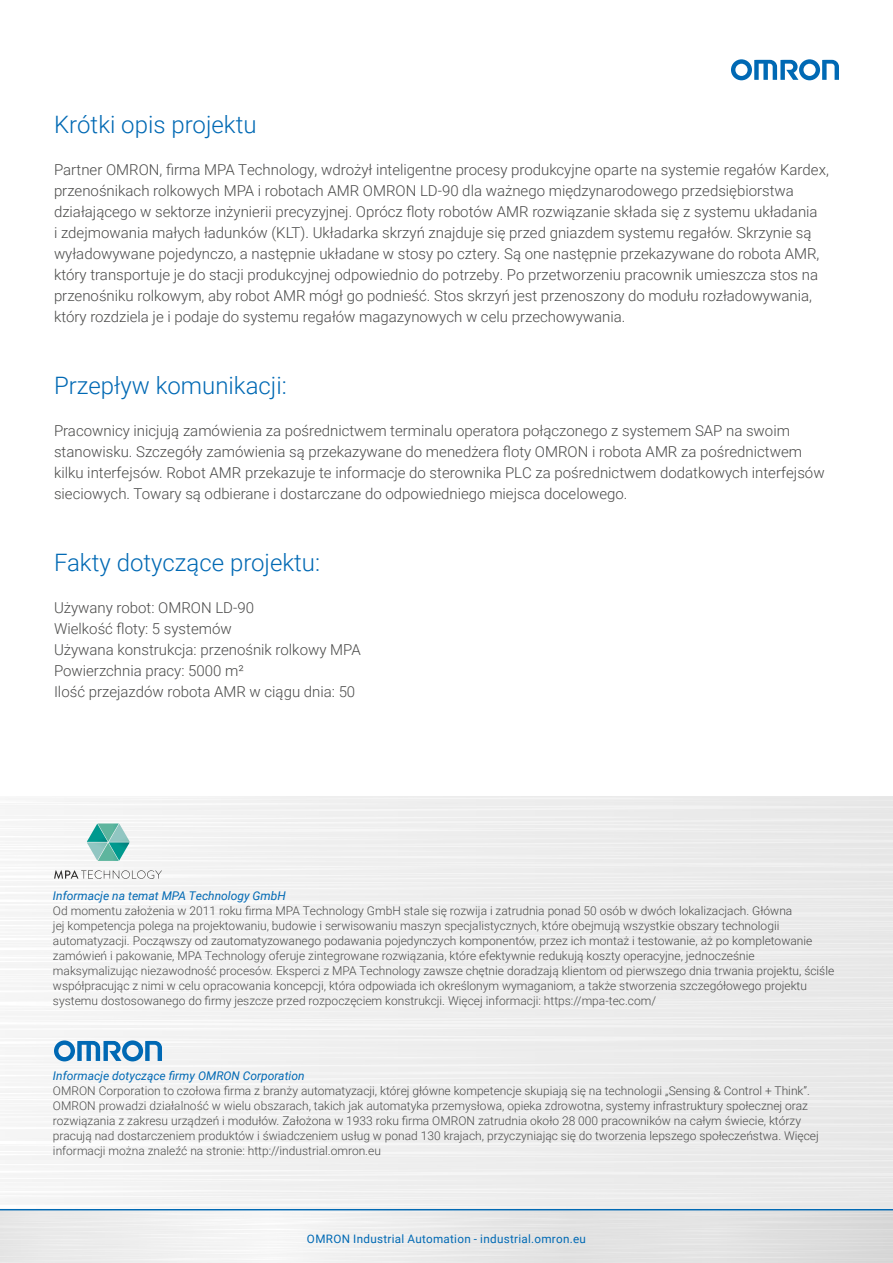
<style>
.page{position:relative;width:893px;height:1263px;background:#fff}
.page>*{position:absolute;margin:0;border:0;box-sizing:border-box;transform-origin:0 0}
.t1{font:300 24px "Roboto";color:#0069b4}
.t2{font:300 15px/21px "Roboto";color:#4a4a49}
.t3{font:300 12px/15px "Roboto";color:#4a4a49}
.t4{font:italic 12px "Roboto";color:#0069b4}
.t5{font:11.7px "Roboto";letter-spacing:.025em;color:#0069b4}
</style>
<div class="page">
<div style="left:0;top:797px;width:893px;height:412px;background:#efefef"></div>
<svg style="left:731px;top:59px;width:108px;height:21px"></svg>
<svg style="left:0;top:1210px;width:893px;height:53px"></svg>
<hr style="left:0;top:1209px;width:893px;height:1px;background:#0069b4">
<svg style="left:54px;top:1040px;width:108px;height:21px"></svg>
<svg style="left:0;top:801px;width:232px;height:60px"></svg>
<svg style="left:54px;top:870px;width:108px;height:9px"></svg>
<h1 class="t1" style="left:54px;top:108px;width:204px">Krótki opis projektu</h1>
<p class="t2" style="left:54px;top:159px;width:776px">Partner OMRON, firma MPA Technology, wdrożył inteligentne procesy produkcyjne oparte na systemie regałów Kardex, przenośnikach rolkowych MPA i robotach AMR OMRON LD-90 dla ważnego międzynarodowego przedsiębiorstwa działającego w sektorze inżynierii precyzyjnej. Oprócz floty robotów AMR rozwiązanie składa się z systemu układania<br>i zdejmowania małych ładunków (KLT). Układarka skrzyń znajduje się przed gniazdem systemu regałów. Skrzynie są wyładowywane pojedynczo, a następnie układane w stosy po cztery. Są one następnie przekazywane do robota AMR, który transportuje je do stacji produkcyjnej odpowiednio do potrzeby. Po przetworzeniu pracownik umieszcza stos na przenośniku rolkowym, aby robot AMR mógł go podnieść. Stos skrzyń jest przenoszony do modułu rozładowywania, który rozdziela je i podaje do systemu regałów magazynowych w celu przechowywania.</p>
<h1 class="t1" style="left:54px;top:369px;width:234px">Przepływ komunikacji:</h1>
<p class="t2" style="left:54px;top:420px;width:772px">Pracownicy inicjują zamówienia za pośrednictwem terminalu operatora połączonego z systemem SAP na swoim stanowisku. Szczegóły zamówienia są przekazywane do menedżera floty OMRON i robota AMR za pośrednictwem kilku interfejsów. Robot AMR przekazuje te informacje do sterownika PLC za pośrednictwem dodatkowych interfejsów sieciowych. Towary są odbierane i dostarczane do odpowiedniego miejsca docelowego.</p>
<h1 class="t1" style="left:54px;top:546px;width:268px">Fakty dotyczące projektu:</h1>
<p class="t2" style="left:54px;top:597px;width:308px">Używany robot: OMRON LD-90<br>Wielkość floty: 5 systemów<br>Używana konstrukcja: przenośnik rolkowy MPA Powierzchnia pracy: 5000 m²<br>Ilość przejazdów robota AMR w ciągu dnia: 50</p>
<p class="t4" style="left:53px;top:887px;width:234px">Informacje na temat MPA Technology GmbH</p>
<p class="t3" style="left:53px;top:903px;width:783px">Od momentu założenia w 2011 roku firma MPA Technology GmbH stale się rozwija i zatrudnia ponad 50 osób w dwóch lokalizacjach. Główna<br>jej kompetencja polega na projektowaniu, budowie i serwisowaniu maszyn specjalistycznych, które obejmują wszystkie obszary technologii automatyzacji. Począwszy od zautomatyzowanego podawania pojedynczych komponentów, przez ich montaż i testowanie, aż po kompletowanie zamówień i pakowanie, MPA Technology oferuje zintegrowane rozwiązania, które efektywnie redukują koszty operacyjne, jednocześnie maksymalizując niezawodność procesów. Eksperci z MPA Technology zawsze chętnie doradzają klientom od pierwszego dnia trwania projektu, ściśle współpracując z nimi w celu opracowania koncepcji, która odpowiada ich określonym wymaganiom, a także stworzenia szczegółowego projektu systemu dostosowanego do firmy jeszcze przed rozpoczęciem konstrukcji. Więcej informacji: https://mpa-tec.com/</p>
<p class="t4" style="left:53px;top:1067px;width:253px">Informacje dotyczące firmy OMRON Corporation</p>
<p class="t3" style="left:53px;top:1083px;width:767px">OMRON Corporation to czołowa firma z branży automatyzacji, której główne kompetencje skupiają się na technologii „Sensing &amp; Control + Think”.<br>OMRON prowadzi działalność w wielu obszarach, takich jak automatyka przemysłowa, opieka zdrowotna, systemy infrastruktury społecznej oraz rozwiązania z zakresu urządzeń i modułów. Założona w 1933 roku firma OMRON zatrudnia około 28 000 pracowników na całym świecie, którzy pracują nad dostarczeniem produktów i świadczeniem usług w ponad 130 krajach, przyczyniając się do tworzenia lepszego społeczeństwa. Więcej informacji można znaleźć na stronie: http://industrial.omron.eu</p>
<p class="t5" style="left:307px;top:1230px;width:281px">OMRON Industrial Automation - industrial.omron.eu</p>
</div>
